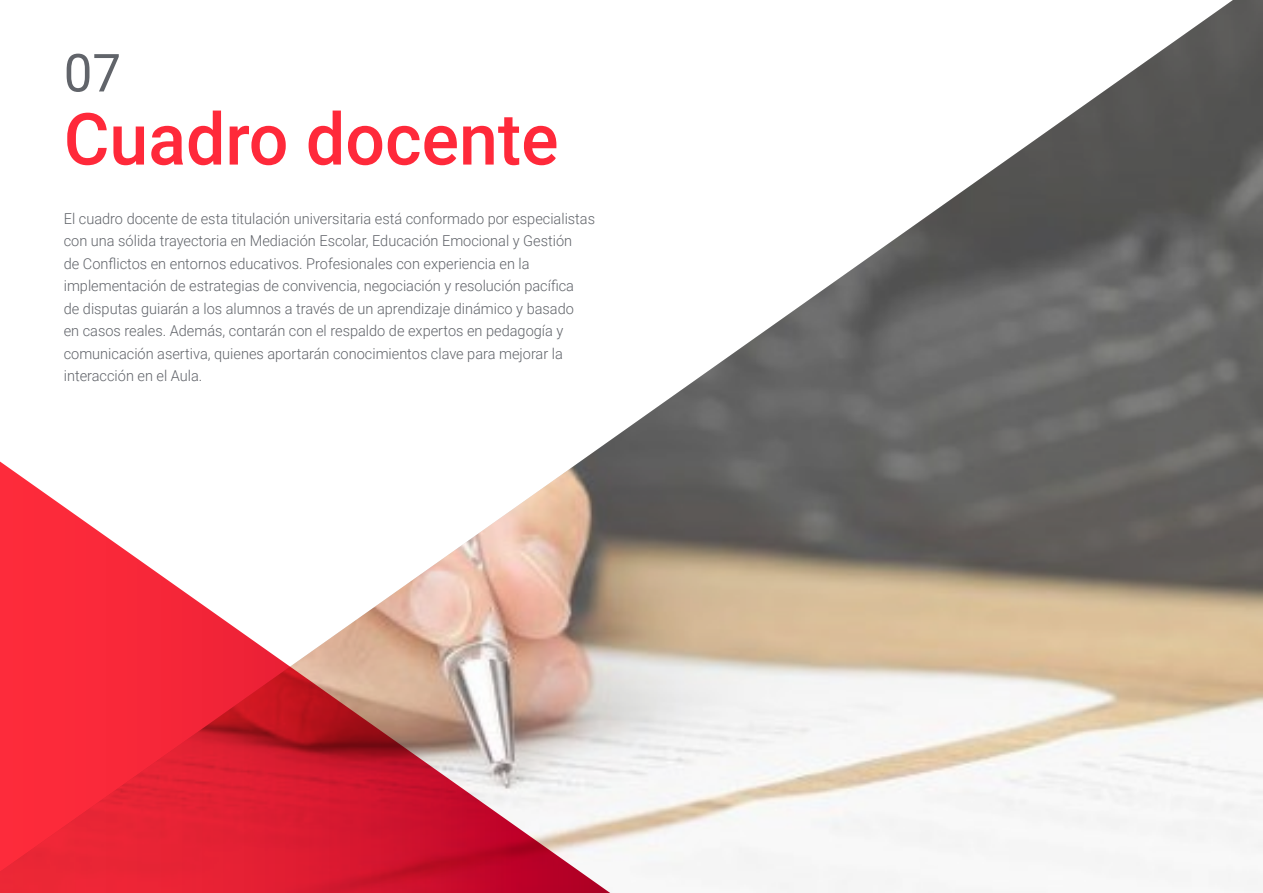
<style>
.page{position:relative;width:1263px;height:893px;background:#fff}
.page>*{position:absolute;margin:0;border:0;box-sizing:border-box;transform-origin:0 0}
.t1{font:500 72px "Roboto";color:#ff293a}
.t2{font:52.5px "Roboto";color:#61646a}
.t3{font:300 15px/22.5px "Roboto";color:#61646a}
</style>
<div class="page">
<img style="left:602px;top:0;width:661px;height:893px">
<svg style="left:0;top:446px;width:640px;height:447px"></svg>
<h2 class="t2" style="left:64px;top:36px;width:59px">07</h2>
<h1 class="t1" style="left:64px;top:89px;width:496px">Cuadro docente</h1>
<p class="t3" style="left:64px;top:207px;width:533px">El cuadro docente de esta titulación universitaria está conformado por especialistas con una sólida trayectoria en Mediación Escolar, Educación Emocional y Gestión<br>de Conflictos en entornos educativos. Profesionales con experiencia en la implementación de estrategias de convivencia, negociación y resolución pacífica<br>de disputas guiarán a los alumnos a través de un aprendizaje dinámico y basado<br>en casos reales. Además, contarán con el respaldo de expertos en pedagogía y comunicación asertiva, quienes aportarán conocimientos clave para mejorar la interacción en el Aula.</p>
</div>
